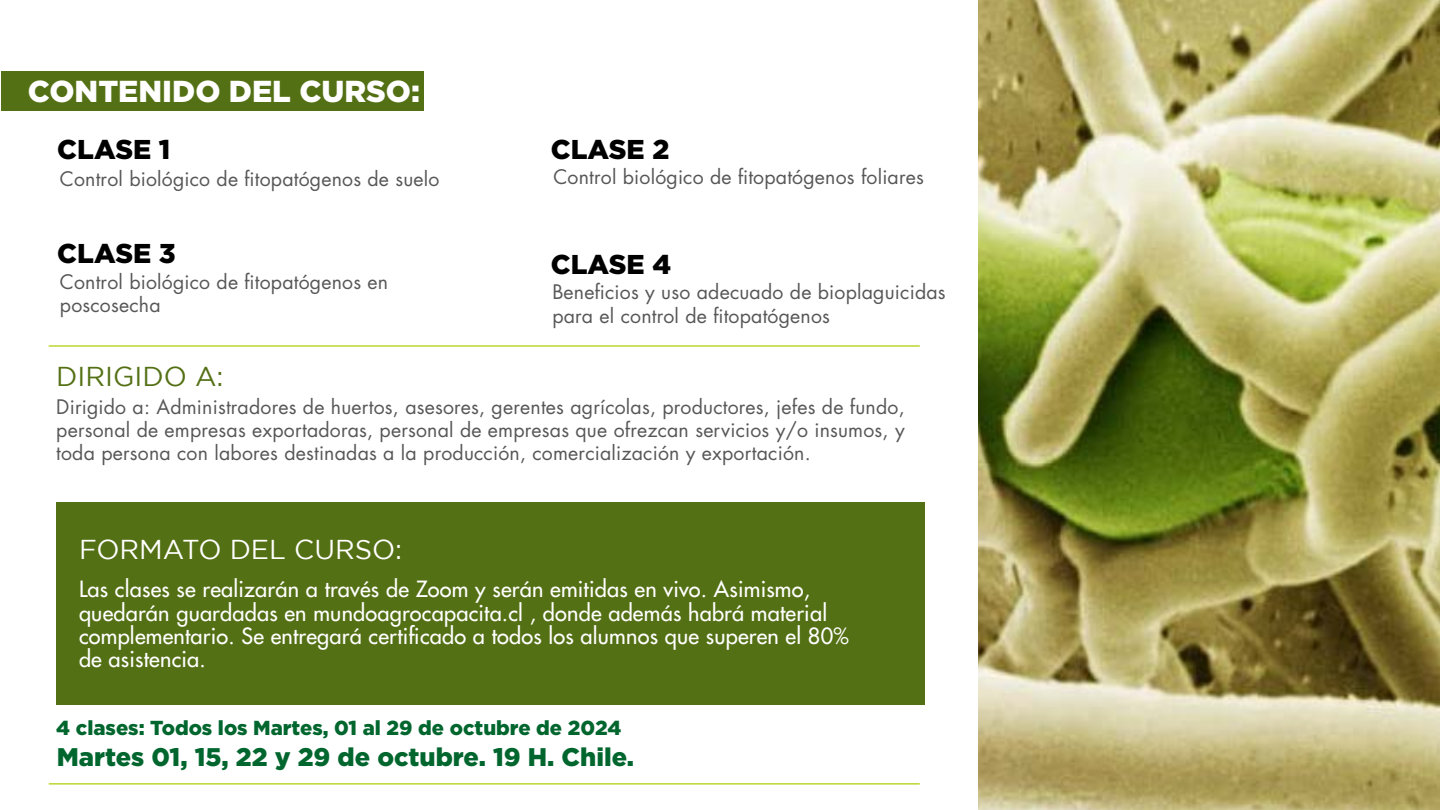
<style>
.page{position:relative;width:1440px;height:810px;background:#fff}
.page>*{position:absolute;margin:0;border:0;box-sizing:border-box;transform-origin:0 0}
.t1{font:900 30.3px "Gotham";color:#fff}
.t2{font:900 27.22px "Gotham";color:#000}
.t3{font:27.22px "Gotham";color:#fff}
.t4{font:27.22px "Gotham";color:#547014}
.t5{font:900 25.5px "Gotham";color:#00662e}
.t6{font:500 21.75px/23.2px "Futura Std";letter-spacing:.01em;color:#fff}
.t7{font:900 20.25px "Gotham";color:#00662e}
.t8{font:19.5px/23.2px "Futura Std";letter-spacing:.01em;color:#575757}
</style>
<div class="page">
<img style="left:979px;top:0;width:461px;height:810px">
<div style="left:1px;top:71px;width:423px;height:40px;background:#547014"></div>
<div style="left:56px;top:502px;width:869px;height:203px;background:#547014"></div>
<hr style="left:49px;top:345px;width:871px;height:2px;background:#bdd630">
<hr style="left:49px;top:783px;width:871px;height:2px;background:#bdd630">
<h1 class="t1" style="left:28px;top:70px;width:394px">CONTENIDO DEL CURSO:</h1>
<h2 class="t2" style="left:57px;top:130px;width:115px">CLASE 1</h2>
<p class="t8" style="left:60px;top:167px;width:381px">Control biológico de fitopatógenos de suelo</p>
<h2 class="t2" style="left:57px;top:235px;width:120px">CLASE 3</h2>
<p class="t8" style="left:60px;top:270px;width:330px">Control biológico de fitopatógenos en poscosecha</p>
<h2 class="t4" style="left:56px;top:362px;width:169px">DIRIGIDO A:</h2>
<h2 class="t2" style="left:551px;top:130px;width:120px">CLASE 2</h2>
<p class="t8" style="left:553px;top:166px;width:372px">Control biológico de fitopatógenos foliares</p>
<h2 class="t2" style="left:551px;top:246px;width:122px">CLASE 4</h2>
<p class="t8" style="left:552px;top:281px;width:395px">Beneficios y uso adecuado de bioplaguicidas para el control de fitopatógenos</p>
<p class="t8" style="left:56px;top:395px;width:850px;text-align:justify">Dirigido a: Administradores de huertos, asesores, gerentes agrícolas, productores, jefes de fundo, personal de empresas exportadoras, personal de empresas que ofrezcan servicios y/o insumos, y toda persona con labores destinadas a la producción, comercialización y exportación.</p>
<h2 class="t3" style="left:79px;top:534px;width:325px">FORMATO DEL CURSO:</h2>
<p class="t6" style="left:79px;top:578px;width:771px">Las clases se realizarán a través de Zoom y serán emitidas en vivo. Asimismo, quedarán guardadas en mundoagrocapacita.cl , donde además habrá material complementario. Se entregará certificado a todos los alumnos que superen el 80% de asistencia.</p>
<p class="t7" style="left:56px;top:714px;width:566px">4 clases: Todos los Martes, 01 al 29 de octubre de 2024</p>
<h3 class="t5" style="left:57px;top:739px;width:579px">Martes 01, 15, 22 y 29 de octubre. 19 H. Chile.</h3>
</div>
